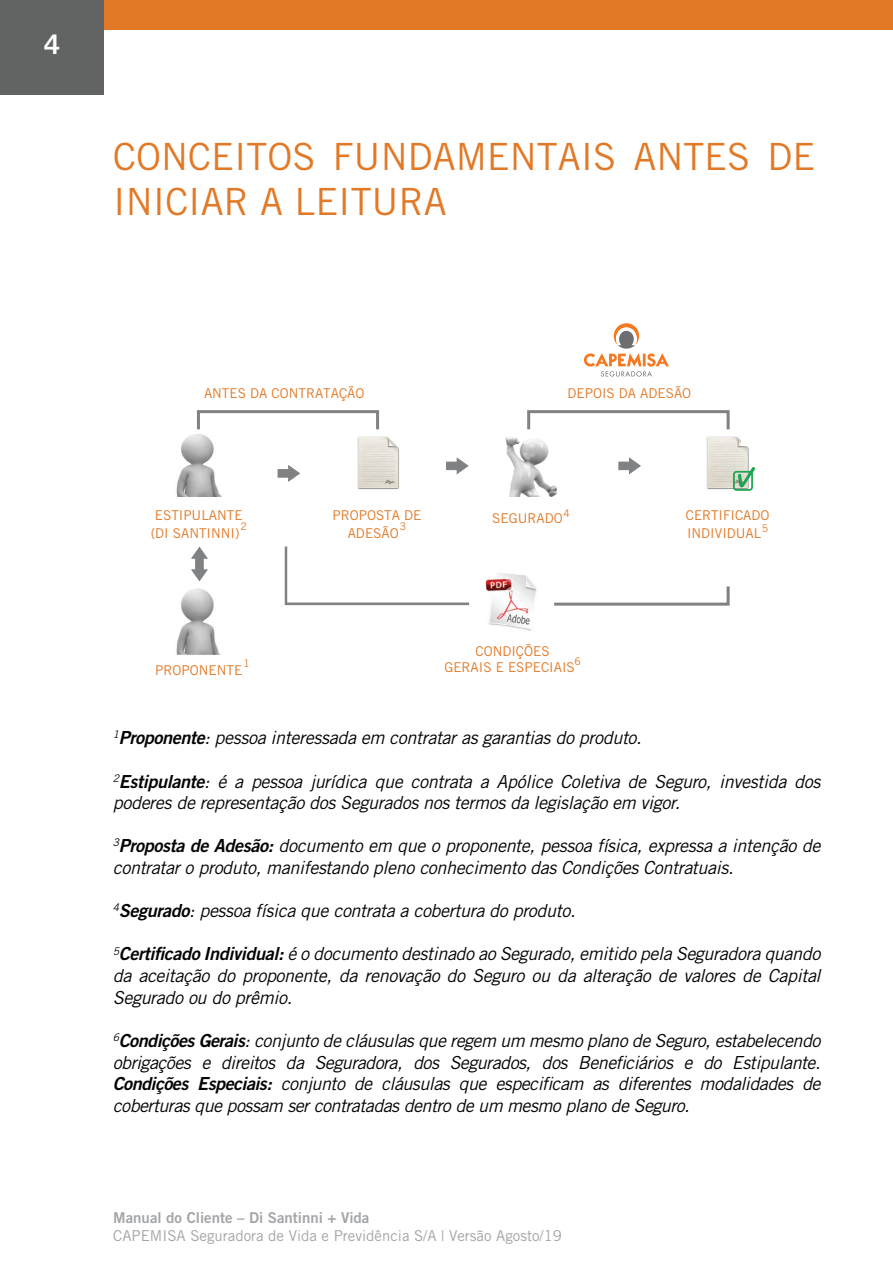
<style>
.page{position:relative;width:893px;height:1263px;background:#fff}
.page>*{position:absolute;margin:0;border:0;box-sizing:border-box;transform-origin:0 0}
.t1{font:37.5px/45px "Trade Gothic LT Std";color:#e27926}
.t2{font:27px "Trade Gothic LT Std Bd 2";color:#fff}
.t3{font:italic 18px/21.6px "Trade Gothic LT Std";letter-spacing:-.02em;color:#040503}
.t4{font:15px "Trade Gothic LT Std";color:#a3a5a8}
.t5{font:15px "Trade Gothic LT Std Bd 2";color:#a3a5a8}
.t6{font:13.5px/16.2px "Trade Gothic LT Std";color:#e27926;text-align:center}
.t7{font:10.5px "Trade Gothic LT Std";color:#e27926}
.s1{font-family:"Trade Gothic LT Std Bd 2 Obl";font-style:normal}
</style>
<div class="page">
<div style="left:78px;top:0;width:815px;height:30px;background:#e27926"></div>
<div style="left:0;top:0;width:104px;height:94px;background:#626363"></div>
<svg style="left:191px;top:547px;width:17px;height:35px"></svg>
<svg style="left:285px;top:546px;width:184px;height:59px"></svg>
<img style="left:485px;top:573px;width:52px;height:58px">
<svg style="left:618px;top:457px;width:23px;height:18px"></svg>
<img style="left:505px;top:437px;width:51px;height:60px">
<img style="left:176px;top:588px;width:45px;height:67px">
<img style="left:176px;top:434px;width:46px;height:63px">
<svg style="left:277px;top:465px;width:23px;height:17px"></svg>
<svg style="left:446px;top:457px;width:23px;height:18px"></svg>
<img style="left:706px;top:436px;width:43px;height:54px">
<img style="left:357px;top:436px;width:43px;height:54px">
<div style="left:733px;top:471px;width:20px;height:20px;border:2px solid #1aa54f;border-radius:3px"></div>
<svg style="left:738px;top:467px;width:17px;height:20px"></svg>
<div style="left:197px;top:410px;width:182px;height:21px;border:3px solid #808183"></div>
<div style="left:527px;top:410px;width:203px;height:21px;border:3px solid #808183"></div>
<svg style="left:554px;top:586px;width:176px;height:20px"></svg>
<div style="left:741px;top:438px;width:68px;height:8px;background:#fff"></div>
<svg style="left:584px;top:323px;width:85px;height:54px"></svg>
<h2 class="t2" style="left:44px;top:28px;width:18px">4</h2>
<h1 class="t1" style="left:113px;top:134px;width:703px">CONCEITOS FUNDAMENTAIS ANTES DE<br>INICIAR A LEITURA</h1>
<p class="t6" style="left:204px;top:385px;width:162px">ANTES DA CONTRATAÇÃO</p>
<p class="t6" style="left:567px;top:385px;width:125px">DEPOIS DA ADESÃO</p>
<p class="t6" style="left:155px;top:507px;width:89px">ESTIPULANTE</p>
<p class="t6" style="left:332px;top:507px;width:90px">PROPOSTA DE</p>
<p class="t6" style="left:151px;top:525px;width:90px">(DI SANTINNI)</p>
<p class="t7" style="left:240px;top:520px;width:8px">2</p>
<p class="t7" style="left:400px;top:520px;width:8px">3</p>
<p class="t6" style="left:348px;top:525px;width:53px">ADESÃO</p>
<p class="t6" style="left:492px;top:510px;width:79px">SEGURADO<sup>4</sup></p>
<p class="t6" style="left:686px;top:505px;width:85px;line-height:18.3px;text-align:left">CERTIFICADO<br>INDIVIDUAL<sup>5</sup></p>
<p class="t7" style="left:243px;top:657px;width:8px">1</p>
<p class="t6" style="left:155px;top:662px;width:89px">PROPONENTE</p>
<p class="t6" style="left:444px;top:643px;width:132px">CONDIÇÕES<br>GERAIS E ESPECIAIS</p>
<p class="t7" style="left:574px;top:655px;width:8px">6</p>
<p class="t3" style="left:113px;top:727px;width:530px"><sup>1</sup><span class="s1">Proponente</span>: pessoa interessada em contratar as garantias do produto.</p>
<p class="t3" style="left:113px;top:771px;width:709px"><sup>2</sup><span class="s1">Estipulante</span>: é a pessoa jurídica que contrata a Apólice Coletiva de Seguro, investida dos poderes de representação dos Segurados nos termos da legislação em vigor.</p>
<p class="t3" style="left:113px;top:835px;width:709px"><sup>3</sup><span class="s1">Proposta de Adesão:</span> documento em que o proponente, pessoa física, expressa a intenção de contratar o produto, manifestando pleno conhecimento das Condições Contratuais.</p>
<p class="t3" style="left:113px;top:900px;width:464px"><sup>4</sup><span class="s1">Segurado</span>: pessoa física que contrata a cobertura do produto.</p>
<p class="t3" style="left:113px;top:943px;width:709px;text-align:justify"><sup>5</sup><span class="s1">Certificado Individual:</span> é o documento destinado ao Segurado, emitido pela Seguradora quando da aceitação do proponente, da renovação do Seguro ou da alteração de valores de Capital Segurado ou do prêmio.</p>
<p class="t3" style="left:113px;top:1030px;width:709px;text-align:justify"><sup>6</sup><span class="s1">Condições Gerais</span>: conjunto de cláusulas que regem um mesmo plano de Seguro, estabelecendo obrigações e direitos da Seguradora, dos Segurados, dos Beneficiários e do Estipulante.<br><span class="s1">Condições Especiais:</span> conjunto de cláusulas que especificam as diferentes modalidades de coberturas que possam ser contratadas dentro de um mesmo plano de Seguro.</p>
<p class="t5" style="left:113px;top:1208px;width:258px">Manual do Cliente – Di Santinni + Vida</p>
<p class="t4" style="left:113px;top:1227px;width:450px">CAPEMISA Seguradora de Vida e Previdência S/A | Versão Agosto/19</p>
</div>
